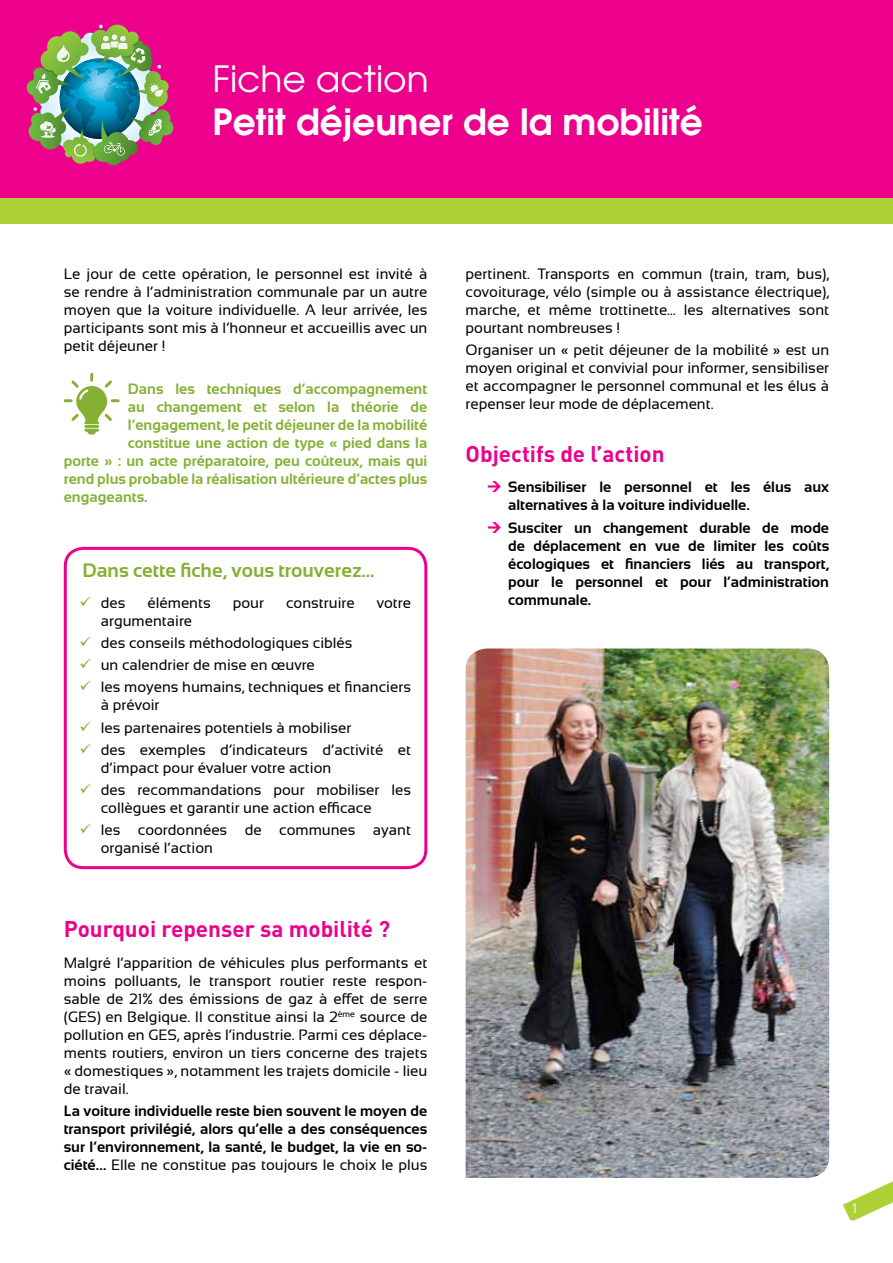
<style>
.page{position:relative;width:893px;height:1263px;background:#fff}
.page>*{position:absolute;margin:0;border:0;box-sizing:border-box;transform-origin:0 0}
.t1{font:600 36px "Avant Garde";color:#fff}
.t2{font:36px "Avant Garde";color:#fff}
.t3{font:700 22.5px "DIN";color:#ec008c}
.t4{font:700 19.5px "Sansation";color:#85b034}
.t5{font:15px/18px "Sansation";color:#000;text-align:justify}
.t6{font:700 15px/18px "Sansation";color:#000;text-align:justify}
.t7{font:700 15px "Sansation";color:#85b034}
.t8{font:13.5px "DIN";color:#fff}
.s1{color:#85b034}
.s2{font-weight:400}
</style>
<div class="page">
<svg style="left:843px;top:1181px;width:50px;height:41px"></svg>
<div style="left:0;top:0;width:893px;height:198px;background:#ec008c"></div>
<div style="left:0;top:198px;width:893px;height:26px;background:#add136"></div>
<svg style="left:26px;top:25px;width:148px;height:141px"></svg>
<img style="left:466px;top:648px;width:363px;height:530px">
<div style="left:64px;top:547px;width:363px;height:322px;border:3px solid #ec008c;border-radius:18px"></div>
<svg style="left:64px;top:373px;width:55px;height:61px"></svg>
<h1 class="t2" style="left:213px;top:57px;width:218px">Fiche action</h1>
<h1 class="t1" style="left:213px;top:98px;width:492px">Petit déjeuner de la mobilité</h1>
<p class="t5" style="left:64px;top:265px;width:365px">Le jour de cette opération, le personnel est invité à se rendre à l’administration communale par un autre moyen que la voiture individuelle. A leur arrivée, les participants sont mis à l’honneur et accueillis avec un petit déjeuner !</p>
<p class="t7" style="left:128px;top:381px;width:301px">Dans les techniques d’accompagnement</p>
<p class="t7" style="left:128px;top:399px;width:301px">au changement et selon la théorie de</p>
<p class="t7" style="left:128px;top:417px;width:301px">l’engagement, le petit déjeuner de la mobilité</p>
<p class="t7" style="left:128px;top:435px;width:301px">constitue une action de type « pied dans la</p>
<p class="t7" style="left:64px;top:453px;width:365px">porte » : un acte préparatoire, peu coûteux, mais qui</p>
<p class="t7" style="left:64px;top:471px;width:365px">rend plus probable la réalisation ultérieure d’actes plus</p>
<p class="t7" style="left:64px;top:489px;width:85px">engageants.</p>
<h3 class="t4" style="left:83px;top:559px;width:294px">Dans cette fiche, vous trouverez...</h3>
<p class="t5" style="left:80px;top:593px;width:47px"><span class="s1">✓</span> des</p>
<p class="t5" style="left:148px;top:593px;width:65px">éléments</p>
<p class="t5" style="left:233px;top:593px;width:33px">pour</p>
<p class="t5" style="left:286px;top:593px;width:70px">construire</p>
<p class="t5" style="left:377px;top:593px;width:36px">votre</p>
<p class="t5" style="left:101px;top:611px;width:93px">argumentaire</p>
<p class="t5" style="left:80px;top:634px;width:275px"><span class="s1">✓</span> des conseils méthodologiques ciblés</p>
<p class="t5" style="left:80px;top:656px;width:237px"><span class="s1">✓</span> un calendrier de mise en œuvre</p>
<p class="t5" style="left:101px;top:678px;width:312px;text-indent:-21px"><span class="s1">✓</span> les moyens humains, techniques et financiers à prévoir</p>
<p class="t5" style="left:80px;top:718px;width:273px"><span class="s1">✓</span> les partenaires potentiels à mobiliser</p>
<p class="t5" style="left:101px;top:741px;width:312px;text-indent:-21px"><span class="s1">✓</span> des exemples d’indicateurs d’activité et d’impact pour évaluer votre action</p>
<p class="t5" style="left:101px;top:781px;width:312px;text-indent:-21px"><span class="s1">✓</span> des recommandations pour mobiliser les collègues et garantir une action efficace</p>
<p class="t5" style="left:101px;top:821px;width:312px;text-indent:-21px"><span class="s1">✓</span> les coordonnées de communes ayant organisé l’action</p>
<h2 class="t3" style="left:64px;top:914px;width:328px">Pourquoi repenser sa mobilité ?</h2>
<p class="t5" style="left:64px;top:954px;width:365px">Malgré l’apparition de véhicules plus performants et moins polluants, le transport routier reste respon&shy;sable de 21% des émissions de gaz à effet de serre (GES) en Belgique. Il constitue ainsi la 2<sup>ème</sup> source de pollution en GES, après l’industrie. Parmi ces déplace&shy;ments routiers, environ un tiers concerne des trajets « domestiques », notamment les trajets domicile - lieu de travail.</p>
<p class="t6" style="left:64px;top:1102px;width:365px">La voiture individuelle reste bien souvent le moyen de transport privilégié, alors qu’elle a des conséquences sur l’environnement, la santé, le budget, la vie en so&shy;ciété… <span class="s2">Elle ne constitue pas toujours le choix le plus</span></p>
<p class="t5" style="left:466px;top:265px;width:365px">pertinent. Transports en commun (train, tram, bus), covoiturage, vélo (simple ou à assistance électrique), marche, et même trottinette… les alternatives sont pourtant nombreuses !</p>
<p class="t5" style="left:466px;top:341px;width:365px">Organiser un « petit déjeuner de la mobilité » est un moyen original et convivial pour informer, sensibiliser et accompagner le personnel communal et les élus à repenser leur mode de déplacement.</p>
<h2 class="t3" style="left:466px;top:439px;width:201px">Objectifs de l’action</h2>
<p class="t6" style="left:508px;top:478px;width:323px">Sensibiliser le personnel et les élus aux alternatives à la voiture individuelle.</p>
<p class="t6" style="left:508px;top:518px;width:323px">Susciter un changement durable de mode de déplacement en vue de limiter les coûts écologiques et financiers liés au transport, pour le personnel et pour l’administration communale.</p>
<p class="t8" style="left:851px;top:1199px;width:9px">1</p>
</div>
